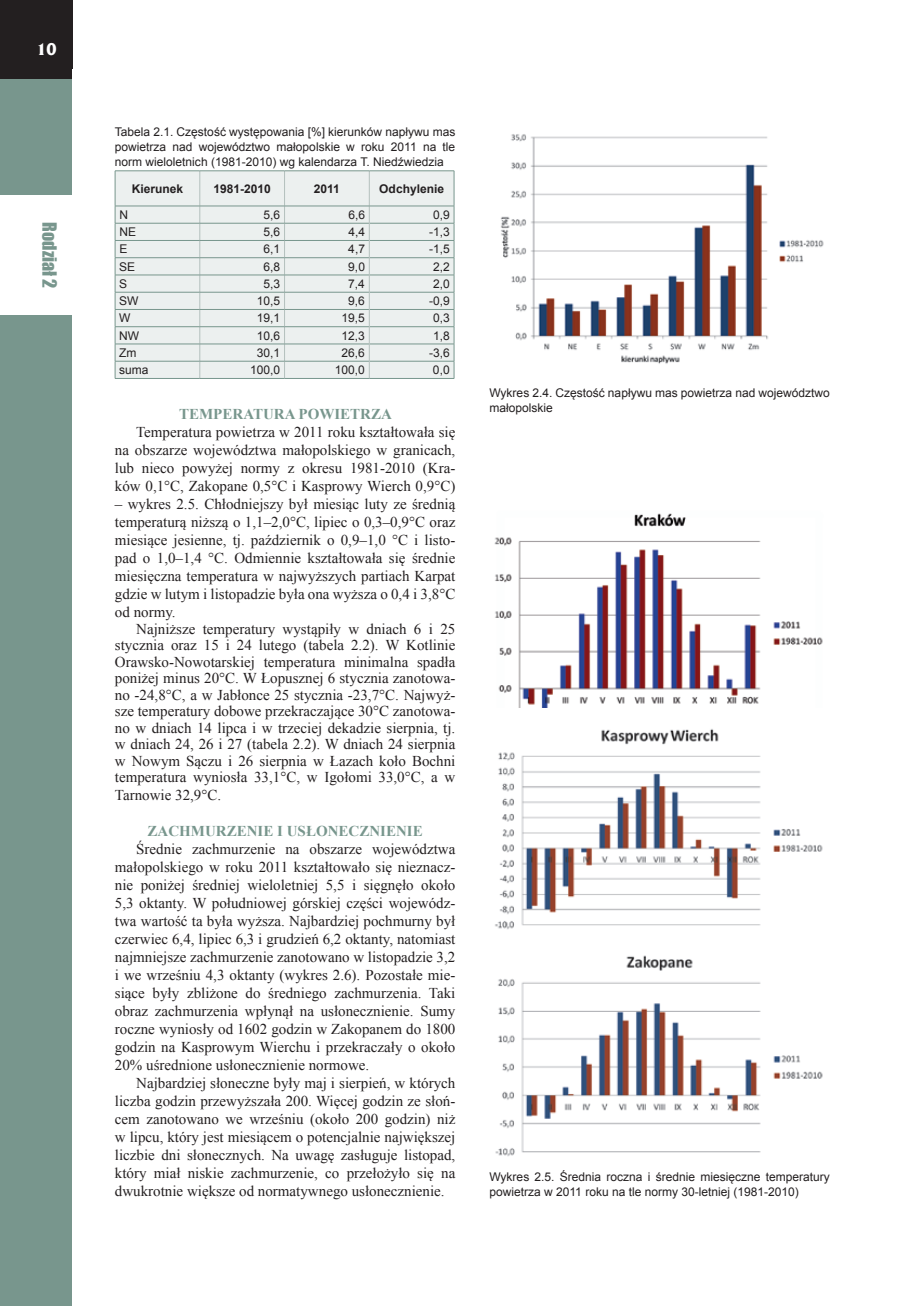
<style>
.page{position:relative;width:915px;height:1306px;background:#fff}
.page>*{position:absolute;margin:0;border:0;box-sizing:border-box;transform-origin:0 0}
.t1{font:18px "Impact";color:#78968d}
.t2{font:700 18px "France";color:#fff}
.t3{font:15px/18px "Times New Roman";color:#231f20;text-align:justify}
.t4{font:700 15px "Times New Roman";color:#78968d}
.t5{font:12px/15px "Arial";color:#231f20}
.t6{font:700 12px "Arial";color:#231f20}
</style>
<div class="page">
<div style="left:0;top:2px;width:72px;height:1303px;background:#78968d"></div>
<div style="left:0;top:0;width:72px;height:79px;background:#231f20"></div>
<div style="left:0;top:196px;width:77px;height:119px;background:#fff"></div>
<div style="left:116px;top:171px;width:337px;height:207px;background:#ecf0ef"></div>
<hr style="left:199px;top:171px;width:1px;height:35px;background:#b4c0bd">
<hr style="left:284px;top:171px;width:1px;height:35px;background:#b4c0bd">
<svg style="left:199px;top:207px;width:1px;height:171px"></svg>
<svg style="left:284px;top:207px;width:1px;height:171px"></svg>
<hr style="left:115px;top:223px;width:85px;height:1px;background:#78968d">
<hr style="left:200px;top:223px;width:84px;height:1px;background:#78968d">
<hr style="left:284px;top:223px;width:85px;height:1px;background:#78968d">
<hr style="left:369px;top:223px;width:85px;height:1px;background:#78968d">
<hr style="left:115px;top:240px;width:85px;height:1px;background:#78968d">
<hr style="left:200px;top:240px;width:84px;height:1px;background:#78968d">
<hr style="left:284px;top:240px;width:85px;height:1px;background:#78968d">
<hr style="left:369px;top:240px;width:85px;height:1px;background:#78968d">
<hr style="left:115px;top:257px;width:85px;height:1px;background:#78968d">
<hr style="left:200px;top:257px;width:84px;height:1px;background:#78968d">
<hr style="left:284px;top:257px;width:85px;height:1px;background:#78968d">
<hr style="left:369px;top:257px;width:85px;height:1px;background:#78968d">
<hr style="left:115px;top:275px;width:85px;height:1px;background:#78968d">
<hr style="left:200px;top:275px;width:84px;height:1px;background:#78968d">
<hr style="left:284px;top:275px;width:85px;height:1px;background:#78968d">
<hr style="left:369px;top:275px;width:85px;height:1px;background:#78968d">
<hr style="left:115px;top:292px;width:85px;height:1px;background:#78968d">
<hr style="left:200px;top:292px;width:84px;height:1px;background:#78968d">
<hr style="left:284px;top:292px;width:85px;height:1px;background:#78968d">
<hr style="left:369px;top:292px;width:85px;height:1px;background:#78968d">
<hr style="left:115px;top:309px;width:85px;height:1px;background:#78968d">
<hr style="left:200px;top:309px;width:84px;height:1px;background:#78968d">
<hr style="left:284px;top:309px;width:85px;height:1px;background:#78968d">
<hr style="left:369px;top:309px;width:85px;height:1px;background:#78968d">
<hr style="left:115px;top:326px;width:85px;height:1px;background:#78968d">
<hr style="left:200px;top:326px;width:84px;height:1px;background:#78968d">
<hr style="left:284px;top:326px;width:85px;height:1px;background:#78968d">
<hr style="left:369px;top:326px;width:85px;height:1px;background:#78968d">
<hr style="left:115px;top:344px;width:85px;height:1px;background:#78968d">
<hr style="left:200px;top:344px;width:84px;height:1px;background:#78968d">
<hr style="left:284px;top:344px;width:85px;height:1px;background:#78968d">
<hr style="left:369px;top:344px;width:85px;height:1px;background:#78968d">
<hr style="left:115px;top:361px;width:85px;height:1px;background:#78968d">
<svg style="left:115px;top:207px;width:1px;height:171px"></svg>
<hr style="left:200px;top:361px;width:84px;height:1px;background:#78968d">
<hr style="left:284px;top:361px;width:85px;height:1px;background:#78968d">
<hr style="left:369px;top:361px;width:85px;height:1px;background:#78968d">
<hr style="left:115px;top:378px;width:85px;height:1px;background:#78968d">
<hr style="left:200px;top:378px;width:84px;height:1px;background:#78968d">
<hr style="left:284px;top:378px;width:85px;height:1px;background:#78968d">
<hr style="left:369px;top:171px;width:1px;height:35px;background:#b4c0bd">
<svg style="left:369px;top:207px;width:1px;height:171px"></svg>
<svg style="left:453px;top:207px;width:1px;height:171px"></svg>
<hr style="left:369px;top:378px;width:85px;height:1px;background:#78968d">
<hr style="left:115px;top:170px;width:85px;height:1px;background:#78968d">
<hr style="left:115px;top:171px;width:1px;height:35px;background:#78968d">
<hr style="left:200px;top:170px;width:84px;height:1px;background:#78968d">
<hr style="left:284px;top:170px;width:85px;height:1px;background:#78968d">
<hr style="left:369px;top:170px;width:85px;height:1px;background:#78968d">
<hr style="left:453px;top:171px;width:1px;height:35px;background:#78968d">
<hr style="left:115px;top:206px;width:85px;height:1px;background:#78968d">
<hr style="left:200px;top:206px;width:84px;height:1px;background:#78968d">
<hr style="left:284px;top:206px;width:85px;height:1px;background:#78968d">
<hr style="left:369px;top:206px;width:85px;height:1px;background:#78968d">
<img style="left:501px;top:134px;width:323px;height:230px">
<img style="left:494px;top:513px;width:329px;height:195px">
<img style="left:495px;top:729px;width:328px;height:201px">
<img style="left:495px;top:955px;width:328px;height:201px">
<p class="t2" style="left:36px;top:38px;width:22px">10</p>
<p class="t1" style="left:63px;top:222px;width:67px;rotate:90deg">Rodział 2</p>
<p class="t5" style="left:115px;top:125px;width:342px;text-align:justify">Tabela 2.1. Częstość występowania [%] kierunków napływu mas powietrza nad województwo małopolskie w roku 2011 na tle norm wieloletnich (1981-2010) wg kalendarza T. Niedźwiedzia</p>
<p class="t6" style="left:132px;top:180px;width:53px">Kierunek</p>
<p class="t6" style="left:213px;top:180px;width:59px">1981-2010</p>
<p class="t6" style="left:314px;top:180px;width:28px">2011</p>
<p class="t6" style="left:379px;top:180px;width:66px">Odchylenie</p>
<p class="t5" style="left:119px;top:207px;width:10px">N</p>
<p class="t5" style="left:263px;top:207px;width:18px">5,6</p>
<p class="t5" style="left:348px;top:207px;width:18px">6,6</p>
<p class="t5" style="left:433px;top:207px;width:18px">0,9</p>
<p class="t5" style="left:119px;top:225px;width:18px">NE</p>
<p class="t5" style="left:263px;top:225px;width:18px">5,6</p>
<p class="t5" style="left:348px;top:225px;width:18px">4,4</p>
<p class="t5" style="left:429px;top:225px;width:22px">-1,3</p>
<p class="t5" style="left:119px;top:242px;width:10px">E</p>
<p class="t5" style="left:263px;top:242px;width:18px">6,1</p>
<p class="t5" style="left:348px;top:242px;width:18px">4,7</p>
<p class="t5" style="left:429px;top:242px;width:22px">-1,5</p>
<p class="t5" style="left:119px;top:259px;width:18px">SE</p>
<p class="t5" style="left:263px;top:259px;width:18px">6,8</p>
<p class="t5" style="left:348px;top:259px;width:18px">9,0</p>
<p class="t5" style="left:433px;top:259px;width:18px">2,2</p>
<p class="t5" style="left:119px;top:276px;width:10px">S</p>
<p class="t5" style="left:263px;top:276px;width:18px">5,3</p>
<p class="t5" style="left:348px;top:276px;width:18px">7,4</p>
<p class="t5" style="left:433px;top:276px;width:18px">2,0</p>
<p class="t5" style="left:119px;top:294px;width:21px">SW</p>
<p class="t5" style="left:257px;top:294px;width:25px">10,5</p>
<p class="t5" style="left:348px;top:294px;width:18px">9,6</p>
<p class="t5" style="left:429px;top:294px;width:22px">-0,9</p>
<p class="t5" style="left:119px;top:311px;width:13px">W</p>
<p class="t5" style="left:257px;top:311px;width:25px">19,1</p>
<p class="t5" style="left:341px;top:311px;width:25px">19,5</p>
<p class="t5" style="left:433px;top:311px;width:18px">0,3</p>
<p class="t5" style="left:119px;top:328px;width:21px">NW</p>
<p class="t5" style="left:257px;top:328px;width:25px">10,6</p>
<p class="t5" style="left:341px;top:328px;width:25px">12,3</p>
<p class="t5" style="left:433px;top:328px;width:18px">1,8</p>
<p class="t5" style="left:119px;top:345px;width:19px">Zm</p>
<p class="t5" style="left:257px;top:345px;width:25px">30,1</p>
<p class="t5" style="left:341px;top:345px;width:25px">26,6</p>
<p class="t5" style="left:429px;top:345px;width:22px">-3,6</p>
<p class="t5" style="left:119px;top:362px;width:31px">suma</p>
<p class="t5" style="left:250px;top:362px;width:32px">100,0</p>
<p class="t5" style="left:335px;top:362px;width:32px">100,0</p>
<p class="t5" style="left:433px;top:362px;width:18px">0,0</p>
<p class="t4" style="left:179px;top:403px;width:76px">TEMPERATU</p>
<p class="t4" style="left:274px;top:403px;width:36px">RA POWI</p>
<p class="t4" style="left:340px;top:403px;width:43px">ETRZA</p>
<p class="t3" style="left:115px;top:422px;width:342px;text-indent:21px">Temperatura powietrza w 2011 roku kształtowała się na obszarze województwa małopolskiego w granicach, lub nieco powyżej normy z okresu 1981-2010 (Kra&shy;ków 0,1°C, Zakopane 0,5°C i Kasprowy Wierch 0,9°C)</p>
<p class="t3" style="left:115px;top:494px;width:342px">– wykres 2.5. Chłodniejszy był miesiąc luty ze średnią temperaturą niższą o 1,1–2,0°C, lipiec o 0,3–0,9°C oraz miesiące jesienne, tj. październik o 0,9–1,0 °C i listo&shy;pad o 1,0–1,4 °C. Odmiennie kształtowała się średnie miesięczna temperatura w najwyższych partiach Karpat gdzie w lutym i listopadzie była ona wyższa o 0,4 i 3,8°C od normy.</p>
<p class="t3" style="left:115px;top:620px;width:342px;line-height:16.5px;text-indent:21px">Najniższe temperatury wystąpiły w dniach 6 i 25 stycznia oraz 15 i 24 lutego (tabela 2.2). W Kotlinie Orawsko-Nowotarskiej temperatura minimalna spadła poniżej minus 20°C. W Łopusznej 6 stycznia zanotowa&shy;no -24,8°C, a w Jabłonce 25 stycznia -23,7°C. Najwyż&shy;sze temperatury dobowe przekraczające 30°C zanotowa&shy;no w dniach 14 lipca i w trzeciej dekadzie sierpnia, tj. w dniach 24, 26 i 27 (tabela 2.2). W dniach 24 sierpnia w Nowym Sączu i 26 sierpnia w Łazach koło Bochni temperatura wyniosła 33,1°C, w Igołomi 33,0°C, a w</p>
<p class="t3" style="left:115px;top:785px;width:108px">Tarnowie 32,9°C.</p>
<p class="t4" style="left:147px;top:820px;width:277px">ZACHMURZENIE I USŁONECZNIENIE</p>
<p class="t3" style="left:115px;top:839px;width:342px;text-indent:21px">Średnie zachmurzenie na obszarze województwa małopolskiego w roku 2011 kształtowało się nieznacz&shy;nie poniżej średniej wieloletniej 5,5 i sięgnęło około 5,3 oktanty. W południowej górskiej części wojewódz&shy;twa wartość ta była wyższa. Najbardziej pochmurny był czerwiec 6,4, lipiec 6,3 i grudzień 6,2 oktanty, natomiast najmniejsze zachmurzenie zanotowano w listopadzie 3,2 i we wrześniu 4,3 oktanty (wykres 2.6). Pozostałe mie&shy;siące były zbliżone do średniego zachmurzenia. Taki obraz zachmurzenia wpłynął na usłonecznienie. Sumy roczne wyniosły od 1602 godzin w Zakopanem do 1800 godzin na Kasprowym Wierchu i przekraczały o około 20% uśrednione usłonecznienie normowe.</p>
<p class="t3" style="left:115px;top:1073px;width:342px;text-indent:21px">Najbardziej słoneczne były maj i sierpień, w których liczba godzin przewyższała 200. Więcej godzin ze słoń&shy;cem zanotowano we wrześniu (około 200 godzin) niż w lipcu, który jest miesiącem o potencjalnie największej liczbie dni słonecznych. Na uwagę zasługuje listopad, który miał niskie zachmurzenie, co przełożyło się na dwukrotnie większe od normatywnego usłonecznienie.</p>
<p class="t5" style="left:489px;top:385px;width:342px">Wykres 2.4. Częstość napływu mas powietrza nad województwo małopolskie</p>
<p class="t5" style="left:489px;top:1169px;width:342px">Wykres 2.5. Średnia roczna i średnie miesięczne temperatury powietrza w 2011 roku na tle normy 30-letniej (1981-2010)</p>
</div>
